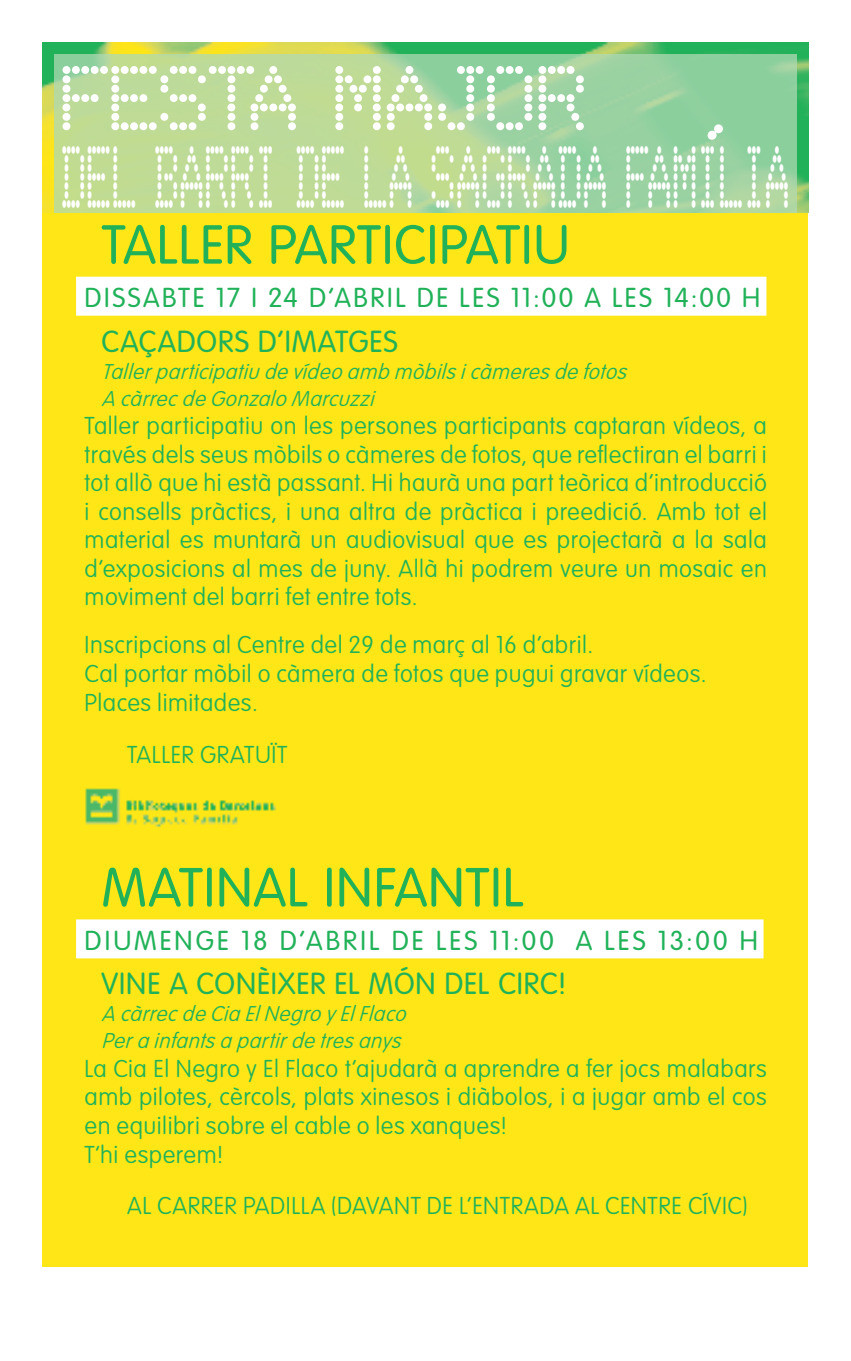
<style>
.page{position:relative;width:851px;height:1361px;background:#fff}
.page>*{position:absolute;margin:0;border:0;box-sizing:border-box;transform-origin:0 0}
.t1{font:75px "Dot Matrix";letter-spacing:-.1em;color:#fff}
.t2{font:72px "Dot Matrix";letter-spacing:-.045em;color:#fff;scale:.5 1}
.t3{font:300 54px "VAG Rounded Std";letter-spacing:-.03em;color:#21b259}
.t4{font:300 30px "VAG Rounded Std";letter-spacing:.03em;color:#21b259}
.t5{font:300 27px "VAG Rounded Std";letter-spacing:.095em;color:#21b259}
.t6{font:100 24px/28.5px "VAG Rounded Std";letter-spacing:.02em;color:#21b259}
.t7{font:italic 100 21px/27px "VAG Rounded Std";letter-spacing:.02em;color:#21b259}
</style>
<div class="page">
<div style="left:43px;top:213px;width:765px;height:1054px;background:#ffe616"></div>
<div style="left:76px;top:277px;width:690px;height:39px;background:#fff"></div>
<div style="left:76px;top:919px;width:687px;height:39px;background:#fff"></div>
<img style="left:43px;top:43px;width:765px;height:170px">
<svg style="left:54px;top:54px;width:742px;height:159px;fill:#bcda9b"></svg>
<svg style="left:707px;top:124px;width:15px;height:16px"></svg>
<img style="left:85px;top:788px;width:191px;height:40px">
<h1 class="t1" style="left:63px;top:66px;width:533px">FESTA MAJOR</h1>
<h2 class="t2" style="left:63px;top:146px;width:1462px">DEL BARRI DE LA SAGRADA FAMILIA</h2>
<h3 class="t3" style="left:102px;top:214px;width:26px">TALLER</h3>
<h3 class="t3" style="left:268px;top:214px;width:51px">PARTI</h3>
<h3 class="t3" style="left:394px;top:214px;width:98px">CIPATIU</h3>
<p class="t5" style="left:85px;top:282px;width:677px">DISSABTE 17 I 24 D’ABRIL DE LES 11:00 A LES 14:00 H</p>
<p class="t4" style="left:102px;top:324px;width:298px">CAÇADORS D’IMATGES</p>
<p class="t7" style="left:102px;top:358px;width:532px">Tallerparticipatiudevídeoambmòbilsicàmeresdefotos<br>A càrrecdeGonzaloMarcuzzi</p>
<p class="t6" style="left:85px;top:412px;width:683px;text-align:justify">Taller participatiu on les persones participants captaran vídeos, a través dels seus mòbils o càmeres de fotos, que reflectiran el barri i tot allò que hi està passant. Hi haurà una part teòrica d’introducció i consells pràctics, i una altra de pràctica i preedició. Amb tot el material es muntarà un audiovisual que es projectarà a la sala d’exposicions al mes de juny. Allà hi podrem veure un mosaic en moviment del barri fet entre tots.</p>
<p class="t6" style="left:85px;top:631px;width:623px">Inscripcions al Centre del 29 de març al 16 d’abril.<br>Cal portar mòbil o càmera de fotos que pugui gravar vídeos.<br>Places limitades.</p>
<p class="t6" style="left:127px;top:741px;width:13px">TALLER</p>
<p class="t6" style="left:200px;top:741px;width:15px">GRAT</p>
<p class="t6" style="left:255px;top:741px;width:34px">UÏT</p>
<h3 class="t3" style="left:102px;top:856px;width:31px">MATINAL</h3>
<h3 class="t3" style="left:324px;top:856px;width:98px">IN FANTIL</h3>
<p class="t5" style="left:85px;top:925px;width:674px">DIUMENGE 18 D’ABRIL DE LES 11:00 A LES 13:00 H</p>
<p class="t4" style="left:102px;top:966px;width:466px">VINE A CONÈIXER EL MÓN DEL CIRC!</p>
<p class="t7" style="left:102px;top:1001px;width:312px">A càrrecdeCiaElNegroyElFlaco<br>Perainfantsapartirdetresanys</p>
<p class="t6" style="left:85px;top:1055px;width:683px">La Cia El Negro y El Flaco t’ajudarà a aprendre a fer jocs malabars amb pilotes, cèrcols, plats xinesos i diàbolos, i a jugar amb el cos en equilibri sobre el cable o les xanques!<br>T’hi esperem!</p>
<p class="t6" style="left:127px;top:1192px;width:59px">AL CARRER</p>
<p class="t6" style="left:243px;top:1192px;width:25px">PADILLA</p>
<p class="t6" style="left:331px;top:1192px;width:21px">(DAVANT</p>
<p class="t6" style="left:427px;top:1192px;width:61px">DE L’ENTRADA</p>
<p class="t6" style="left:575px;top:1192px;width:58px">AL CENTRE</p>
<p class="t6" style="left:688px;top:1192px;width:61px">CÍVI C)</p>
</div>
